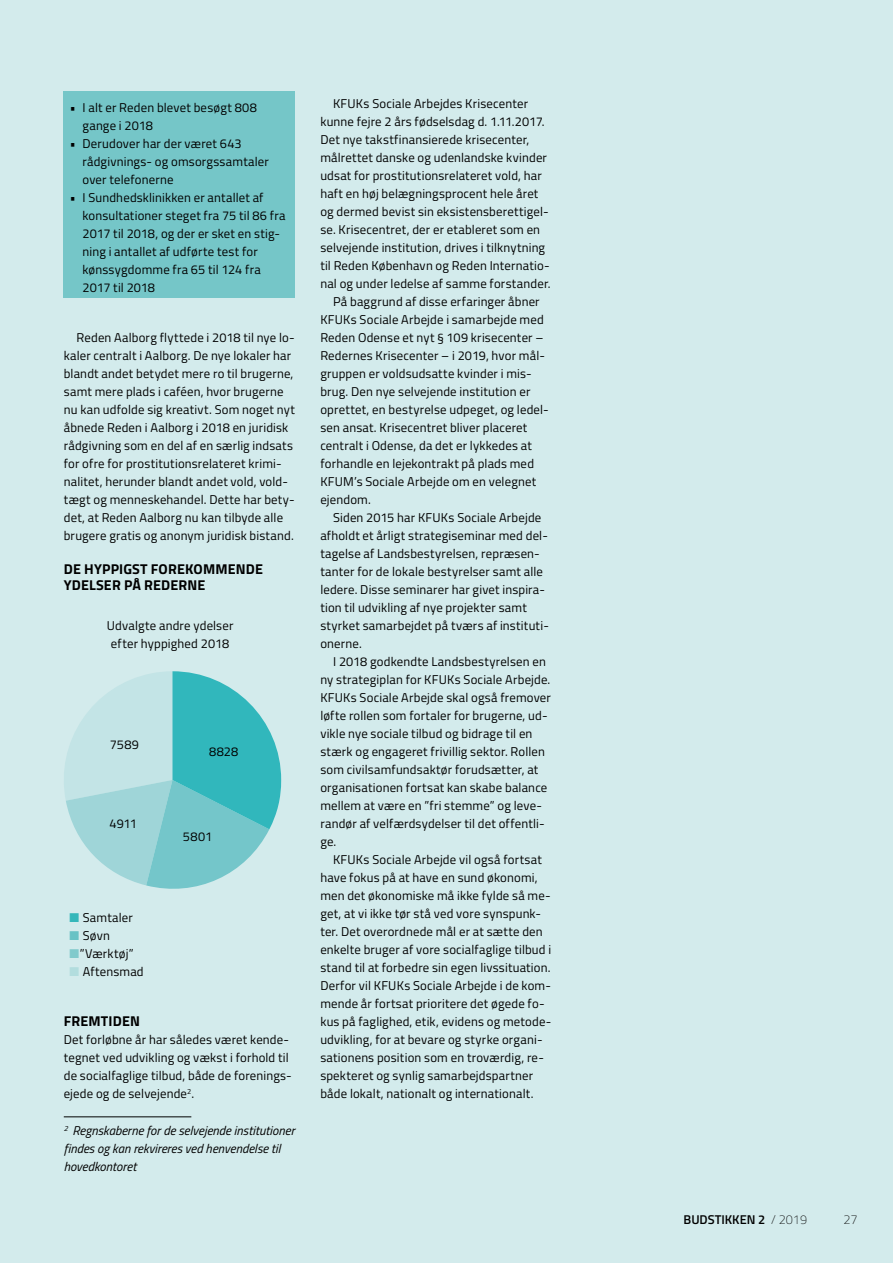
<style>
.page{position:relative;width:893px;height:1263px;background:#d3ebec}
.page>*{position:absolute;margin:0;border:0;box-sizing:border-box;transform-origin:0 0}
.t1{font:700 14.25px/15.8px "Titillium Web";letter-spacing:.01em;color:#000}
.t2{font:12.75px/18px "Titillium Web";letter-spacing:.015em;color:#000}
.t3{font:italic 12.75px/18px "Titillium Web";color:#000}
.t4{font:600 12.75px "Titillium Web";color:#000}
.t5{font:100 12.75px "Titillium Web";color:#000}
.s1{color:#34b7ba}
.s2{color:#68c2c5}
.s3{color:#81cacc}
.s4{color:#b2ddde}
.s5{font-weight:100}
</style>
<div class="page">
<div style="left:64px;top:91px;width:231px;height:206px;background:#75c6c8"></div>
<svg style="left:64px;top:671px;width:217px;height:218px"></svg>
<hr style="left:64px;top:1116px;width:127px;height:1px;background:#000">
<p class="t2" style="left:83px;top:97px;width:176px;text-indent:-13px">• I alt er Reden blevet besøgt 808 gange i 2018</p>
<p class="t2" style="left:83px;top:133px;width:188px;text-indent:-13px">• Derudover har der været 643 rådgivnings- og omsorgssamtaler over telefonerne</p>
<p class="t2" style="left:83px;top:187px;width:204px;text-indent:-13px">• I Sundhedsklinikken er antallet af konsultationer steget fra 75 til 86 fra<br>2017 til 2018, og der er sket en stig&shy;ning i antallet af udførte test for kønssygdomme fra 65 til 124 fra<br>2017 til 2018</p>
<p class="t2" style="left:64px;top:328px;width:233px;text-indent:13px">Reden Aalborg flyttede i 2018 til nye lo&shy;kaler centralt i Aalborg. De nye lokaler har blandt andet betydet mere ro til brugerne, samt mere plads i caféen, hvor brugerne nu kan udfolde sig kreativt. Som noget nyt åbnede Reden i Aalborg i 2018 en juridisk rådgivning som en del af en særlig indsats for ofre for prostitutionsrelateret krimi&shy;nalitet, herunder blandt andet vold, vold&shy;tægt og menneskehandel. Dette har bety&shy;det, at Reden Aalborg nu kan tilbyde alle brugere gratis og anonym juridisk bistand.</p>
<p class="t1" style="left:64px;top:560px;width:201px">DE HYPPIGST FOREKOMMENDE<br>YDELSER PÅ REDERNE</p>
<p class="t2" style="left:107px;top:616px;width:128px;text-align:center">Udvalgte andre ydelser efter hyppighed 2018</p>
<p class="t2" style="left:110px;top:735px;width:31px">7589</p>
<p class="t2" style="left:110px;top:813px;width:29px">4911</p>
<p class="t2" style="left:69px;top:907px;width:65px"><span class="s1">■</span> Samtaler</p>
<p class="t2" style="left:69px;top:925px;width:42px"><span class="s2">■</span> Søvn</p>
<p class="t2" style="left:69px;top:943px;width:66px"><span class="s3">■</span>”Værktøj”</p>
<p class="t2" style="left:69px;top:961px;width:76px"><span class="s4">■</span> Aftensmad</p>
<p class="t2" style="left:209px;top:742px;width:31px">8828</p>
<p class="t2" style="left:183px;top:827px;width:31px">5801</p>
<p class="t1" style="left:64px;top:1012px;width:78px">FREMTIDEN</p>
<p class="t2" style="left:64px;top:1030px;width:230px">Det forløbne år har således været kende&shy;tegnet ved udvikling og vækst i forhold til de socialfaglige tilbud, både de forenings&shy;ejede og de selvejende<sup>2</sup>.</p>
<p class="t3" style="left:64px;top:1121px;width:232px"><sup>2</sup> Regnskaberne for de selvejende institutioner findes og kan rekvireres ved henvendelse til hovedkontoret</p>
<p class="t2" style="left:333px;top:94px;width:197px">KFUKs Sociale Arbejdes Krisecenter</p>
<p class="t2" style="left:320px;top:112px;width:226px">kunne fejre 2 års fødselsdag d. 1.11.2017.</p>
<p class="t2" style="left:320px;top:130px;width:211px">Det nye takstfinansierede krisecenter,</p>
<p class="t2" style="left:320px;top:148px;width:228px">målrettet danske og udenlandske kvinder</p>
<p class="t2" style="left:320px;top:166px;width:223px">udsat for prostitutionsrelateret vold, har</p>
<p class="t2" style="left:320px;top:184px;width:220px">haft en høj belægningsprocent hele året</p>
<p class="t2" style="left:320px;top:202px;width:230px">og dermed bevist sin eksistensberettigel-</p>
<p class="t2" style="left:320px;top:220px;width:221px">se. Krisecentret, der er etableret som en</p>
<p class="t2" style="left:320px;top:238px;width:226px">selvejende institution, drives i tilknytning</p>
<p class="t2" style="left:320px;top:256px;width:231px">til Reden København og Reden Internatio-</p>
<p class="t2" style="left:320px;top:274px;width:232px">nal og under ledelse af samme forstander.</p>
<p class="t2" style="left:333px;top:292px;width:208px">På baggrund af disse erfaringer åbner</p>
<p class="t2" style="left:320px;top:310px;width:225px">KFUKs Sociale Arbejde i samarbejde med</p>
<p class="t2" style="left:320px;top:328px;width:225px">Reden Odense et nyt § 109 krisecenter –</p>
<p class="t2" style="left:320px;top:346px;width:226px">Redernes Krisecenter – i 2019, hvor mål-</p>
<p class="t2" style="left:320px;top:364px;width:213px">gruppen er voldsudsatte kvinder i mis-</p>
<p class="t2" style="left:320px;top:382px;width:212px">brug. Den nye selvejende institution er</p>
<p class="t2" style="left:320px;top:400px;width:230px">oprettet, en bestyrelse udpeget, og ledel-</p>
<p class="t2" style="left:320px;top:418px;width:209px">sen ansat. Krisecentret bliver placeret</p>
<p class="t2" style="left:320px;top:436px;width:213px">centralt i Odense, da det er lykkedes at</p>
<p class="t2" style="left:320px;top:454px;width:215px">forhandle en lejekontrakt på plads med</p>
<p class="t2" style="left:320px;top:472px;width:217px">KFUM’s Sociale Arbejde om en velegnet</p>
<p class="t2" style="left:320px;top:490px;width:52px">ejendom.</p>
<p class="t2" style="left:333px;top:508px;width:210px">Siden 2015 har KFUKs Sociale Arbejde</p>
<p class="t2" style="left:320px;top:526px;width:229px">afholdt et årligt strategiseminar med del-</p>
<p class="t2" style="left:320px;top:544px;width:221px">tagelse af Landsbestyrelsen, repræsen-</p>
<p class="t2" style="left:320px;top:562px;width:224px">tanter for de lokale bestyrelser samt alle</p>
<p class="t2" style="left:320px;top:580px;width:226px">ledere. Disse seminarer har givet inspira-</p>
<p class="t2" style="left:320px;top:598px;width:208px">tion til udvikling af nye projekter samt</p>
<p class="t2" style="left:320px;top:616px;width:230px">styrket samarbejdet på tværs af instituti-</p>
<p class="t2" style="left:320px;top:634px;width:43px">onerne.</p>
<p class="t2" style="left:333px;top:652px;width:214px">I 2018 godkendte Landsbestyrelsen en</p>
<p class="t2" style="left:320px;top:670px;width:231px">ny strategiplan for KFUKs Sociale Arbejde.</p>
<p class="t2" style="left:320px;top:688px;width:232px">KFUKs Sociale Arbejde skal også fremover</p>
<p class="t2" style="left:320px;top:706px;width:229px">løfte rollen som fortaler for brugerne, ud-</p>
<p class="t2" style="left:320px;top:724px;width:214px">vikle nye sociale tilbud og bidrage til en</p>
<p class="t2" style="left:320px;top:742px;width:226px">stærk og engageret frivillig sektor. Rollen</p>
<p class="t2" style="left:320px;top:760px;width:220px">som civilsamfundsaktør forudsætter, at</p>
<p class="t2" style="left:320px;top:778px;width:229px">organisationen fortsat kan skabe balance</p>
<p class="t2" style="left:320px;top:796px;width:223px">mellem at være en ”fri stemme” og leve-</p>
<p class="t2" style="left:320px;top:814px;width:226px">randør af velfærdsydelser til det offentli-</p>
<p class="t2" style="left:320px;top:832px;width:18px">ge.</p>
<p class="t2" style="left:333px;top:850px;width:210px">KFUKs Sociale Arbejde vil også fortsat</p>
<p class="t2" style="left:320px;top:868px;width:219px">have fokus på at have en sund økonomi,</p>
<p class="t2" style="left:320px;top:886px;width:232px">men det økonomiske må ikke fylde så me-</p>
<p class="t2" style="left:320px;top:904px;width:222px">get, at vi ikke tør stå ved vore synspunk-</p>
<p class="t2" style="left:320px;top:922px;width:224px">ter. Det overordnede mål er at sætte den</p>
<p class="t2" style="left:320px;top:940px;width:232px">enkelte bruger af vore socialfaglige tilbud i</p>
<p class="t2" style="left:320px;top:958px;width:232px">stand til at forbedre sin egen livssituation.</p>
<p class="t2" style="left:320px;top:976px;width:232px">Derfor vil KFUKs Sociale Arbejde i de kom-</p>
<p class="t2" style="left:320px;top:994px;width:226px">mende år fortsat prioritere det øgede fo-</p>
<p class="t2" style="left:320px;top:1012px;width:233px">kus på faglighed, etik, evidens og metode-</p>
<p class="t2" style="left:320px;top:1030px;width:224px">udvikling, for at bevare og styrke organi-</p>
<p class="t2" style="left:320px;top:1048px;width:225px">sationens position som en troværdig, re-</p>
<p class="t2" style="left:320px;top:1066px;width:214px">spekteret og synlig samarbejdspartner</p>
<p class="t2" style="left:320px;top:1084px;width:215px">både lokalt, nationalt og internationalt.</p>
<p class="t4" style="left:683px;top:1210px;width:125px">BUDSTIKKEN 2 <span class="s5">/ 2019</span></p>
<p class="t5" style="left:843px;top:1210px;width:16px">27</p>
</div>
